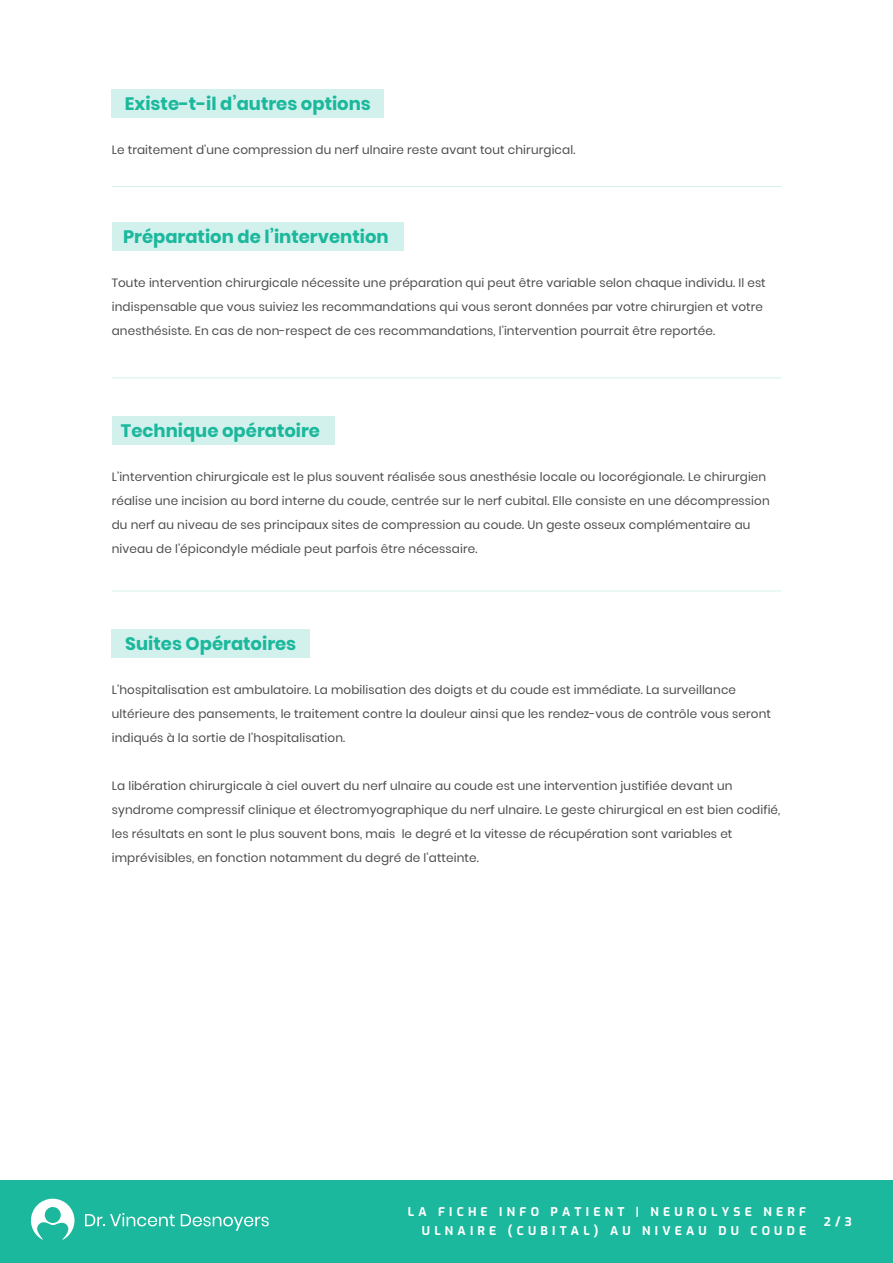
<style>
.page{position:relative;width:893px;height:1263px;background:#fff}
.page>*{position:absolute;margin:0;border:0;box-sizing:border-box;transform-origin:0 0}
.t1{font:700 18px "Poppins";color:#1bb89d}
.t2{font:12px/24px "Poppins";letter-spacing:.01em;color:#4c4c4c}
.t3{font:100 12px/19.5px "Exo";letter-spacing:.35em;color:#fff;text-align:right}
</style>
<div class="page">
<div style="left:112px;top:89px;width:272px;height:29px;background:#d2f1ec"></div>
<hr style="left:112px;top:186px;width:669px;height:1px;background:#1bb99f">
<div style="left:112px;top:222px;width:292px;height:29px;background:#d2f1ec"></div>
<hr style="left:112px;top:377px;width:669px;height:1px;background:#1bb99f">
<div style="left:112px;top:416px;width:223px;height:29px;background:#d2f1ec"></div>
<hr style="left:112px;top:591px;width:669px;height:1px;background:#1bb99f">
<div style="left:112px;top:629px;width:198px;height:29px;background:#d2f1ec"></div>
<div style="left:0;top:1181px;width:893px;height:82px;background:#1bb89d"></div>
<svg style="left:85px;top:1213px;width:90px;height:13px"></svg>
<svg style="left:181px;top:1214px;width:88px;height:17px"></svg>
<svg style="left:31px;top:1199px;width:43px;height:41px"></svg>
<h1 class="t1" style="left:125px;top:94px;width:248px">Existe-t-il d’autres options</h1>
<p class="t2" style="left:112px;top:138px;width:465px">Le traitement d’une compression du nerf ulnaire reste avant tout chirurgical.</p>
<h1 class="t1" style="left:123px;top:226px;width:267px">Préparation de l’intervention</h1>
<p class="t2" style="left:112px;top:271px;width:656px">Toute intervention chirurgicale nécessite une préparation qui peut être variable selon chaque individu. Il est indispensable que vous suiviez les recommandations qui vous seront données par votre chirurgien et votre anesthésiste. En cas de non-respect de ces recommandations, l’intervention pourrait être reportée.</p>
<h1 class="t1" style="left:121px;top:420px;width:201px">Technique opératoire</h1>
<p class="t2" style="left:112px;top:465px;width:660px">L’intervention chirurgicale est le plus souvent réalisée sous anesthésie locale ou locorégionale. Le chirurgien réalise une incision au bord interne du coude, centrée sur le nerf cubital. Elle consiste en une décompression du nerf au niveau de ses principaux sites de compression au coude. Un geste osseux complémentaire au niveau de l’épicondyle médiale peut parfois être nécessaire.</p>
<h1 class="t1" style="left:125px;top:633px;width:172px">Suites Opératoires</h1>
<p class="t2" style="left:112px;top:678px;width:661px">L’hospitalisation est ambulatoire. La mobilisation des doigts et du coude est immédiate. La surveillance ultérieure des pansements, le traitement contre la douleur ainsi que les rendez-vous de contrôle vous seront indiqués à la sortie de l’hospitalisation.</p>
<p class="t2" style="left:112px;top:774px;width:670px">La libération chirurgicale à ciel ouvert du nerf ulnaire au coude est une intervention justifiée devant un syndrome compressif clinique et électromyographique du nerf ulnaire. Le geste chirurgical en est bien codifié, les résultats en sont le plus souvent bons, mais le degré et la vitesse de récupération sont variables et imprévisibles, en fonction notamment du degré de l’atteinte.</p>
<p class="t3" style="left:408px;top:1201px;width:400px">LA FICHE INFO PATIENT | NEUROLYSE NERF<br>ULNAIRE (CUBITAL) AU NIVEAU DU COUDE</p>
<p class="t3" style="left:824px;top:1211px;width:29px">2/3</p>
</div>
